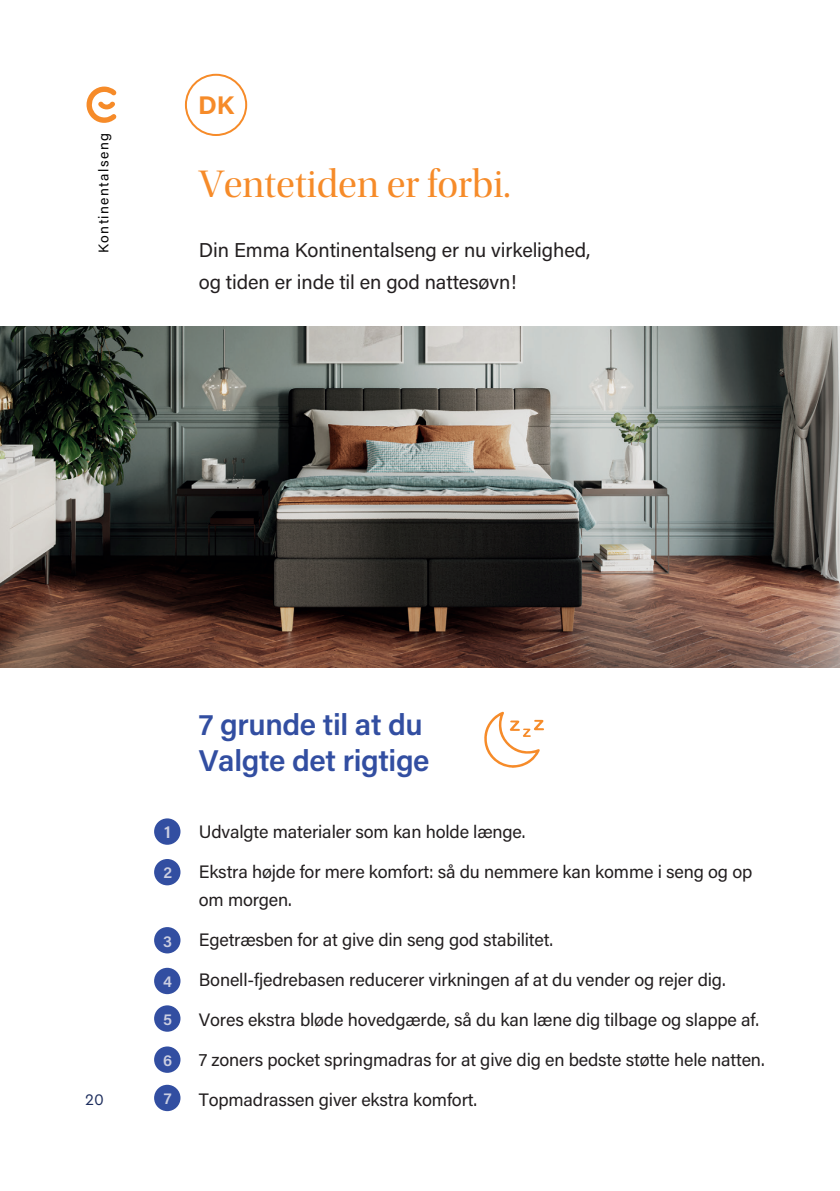
<style>
.page{position:relative;width:840px;height:1191px;background:#fff}
.page>*{position:absolute;margin:0;border:0;box-sizing:border-box;transform-origin:0 0}
.t1{font:40px "Utopia Std Disp";color:#f68b29}
.t2{font:600 30px/36px "Acumin Pro";letter-spacing:-.01em;color:#324ea1}
.t3{font:700 25.6px "Acumin Pro";color:#f68b29}
.t4{font:20px/32px "Acumin Pro";letter-spacing:-.005em;color:#231f20}
.t5{font:18px/28px "Acumin Pro";letter-spacing:-.01em;color:#231f20}
.t6{font:600 17.6px "Acumin Pro";color:#cbcee1}
.t7{font:600 16px "Acumin Pro";color:#cbcee1}
.t8{font:16px "Cera Pro Emma";color:#1d2d5d}
.t9{font:14px "Acumin Pro";letter-spacing:.1em;color:#000}
</style>
<div class="page">
<img style="left:0;top:326px;width:839px;height:341px">
<svg style="left:86px;top:87px;width:30px;height:36px"></svg>
<div style="left:154px;top:818px;width:26px;height:26px;background:#324ea1;border-radius:50%"></div>
<div style="left:154px;top:859px;width:26px;height:26px;background:#324ea1;border-radius:50%"></div>
<div style="left:154px;top:927px;width:26px;height:26px;background:#324ea1;border-radius:50%"></div>
<div style="left:154px;top:967px;width:26px;height:27px;background:#324ea1;border-radius:50%"></div>
<div style="left:154px;top:1005px;width:26px;height:26px;background:#324ea1;border-radius:50%"></div>
<div style="left:154px;top:1046px;width:26px;height:26px;background:#324ea1;border-radius:50%"></div>
<div style="left:154px;top:1084px;width:26px;height:27px;background:#324ea1;border-radius:50%"></div>
<div style="left:185px;top:74px;width:62px;height:62px;border:2px solid #f68b29;border-radius:50%"></div>
<svg style="left:484px;top:711px;width:59px;height:57px"></svg>
<p class="t9" style="left:94px;top:253px;width:121px;rotate:-90deg">Kontinentalseng</p>
<h3 class="t3" style="left:198px;top:87px;width:38px">DK</h3>
<h1 class="t1" style="left:199px;top:163px;width:313px">Ventetiden er forbi.</h1>
<p class="t4" style="left:199px;top:233px;width:392px">Din Emma Kontinentalseng er nu virkelighed, og tiden er inde til en god nattesøvn!</p>
<p class="t8" style="left:85px;top:1089px;width:20px">20</p>
<p class="t6" style="left:164px;top:819px;width:8px">1</p>
<p class="t7" style="left:163px;top:861px;width:10px">2</p>
<p class="t7" style="left:163px;top:929px;width:10px">3</p>
<p class="t7" style="left:163px;top:970px;width:10px">4</p>
<p class="t7" style="left:163px;top:1008px;width:10px">5</p>
<p class="t7" style="left:163px;top:1049px;width:11px">6</p>
<p class="t7" style="left:164px;top:1087px;width:9px">7</p>
<h2 class="t2" style="left:199px;top:705px;width:232px">7 grunde til at du<br>Valgte det rigtige</h2>
<p class="t5" style="left:199px;top:817px;width:328px">Udvalgte materialer som kan holde længe.</p>
<p class="t5" style="left:199px;top:857px;width:554px">Ekstra højde for mere komfort: så du nemmere kan komme i seng og op om morgen.</p>
<p class="t5" style="left:199px;top:925px;width:355px">Egetræsben for at give din seng god stabilitet.</p>
<p class="t5" style="left:199px;top:965px;width:528px">Bonell-fjedrebasen reducerer virkningen af at du vender og rejer dig.</p>
<p class="t5" style="left:199px;top:1005px;width:561px">Vores ekstra bløde hovedgærde, så du kan læne dig tilbage og slappe af.</p>
<p class="t5" style="left:199px;top:1045px;width:567px">7 zoners pocket springmadras for at give dig en bedste støtte hele natten.</p>
<p class="t5" style="left:199px;top:1085px;width:279px">Topmadrassen giver ekstra komfort.</p>
</div>
